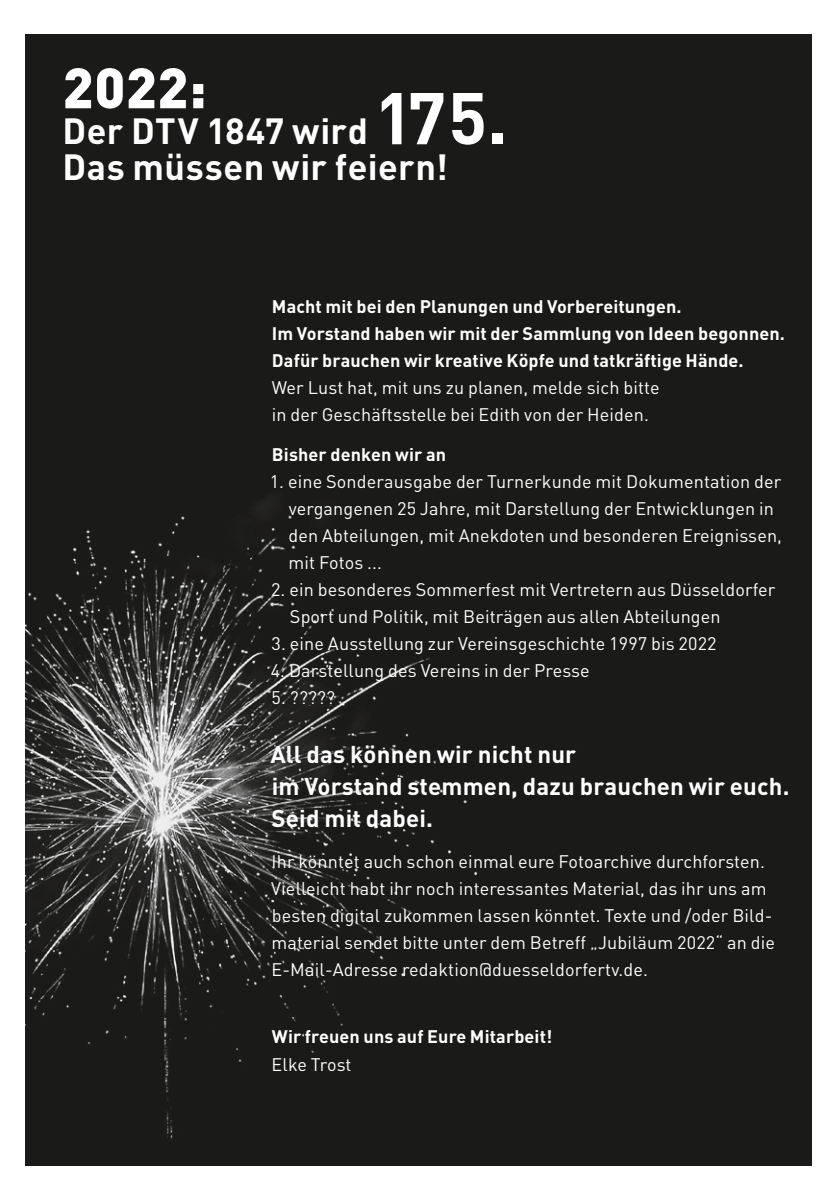
<style>
.page{position:relative;width:840px;height:1191px;background:#fff}
.page>*{position:absolute;margin:0;border:0;box-sizing:border-box;transform-origin:0 0}
.DTV_Headlines{font:900 56px "DIN";color:#fff}
.DTV_Headlines-2{font:700 36px "DIN";letter-spacing:.015em;color:#fff}
.DTV_Fließtext_fett{font:700 24px "DIN";letter-spacing:.01em;color:#fff}
.DTV_Fließtext{font:18px/27px "DIN";letter-spacing:.01em;color:#fff}
.DTV_Fließtext-2{font:700 18px/27px "DIN";letter-spacing:.01em;color:#fff}
.s1{font-size:72px}
</style>
<div class="page">
<div style="left:26px;top:34px;width:785px;height:1131px;background:#1a1a18"></div>
<img style="left:26px;top:503px;width:452px;height:636px">
<p class="DTV_Headlines" style="left:62px;top:50px;width:145px">2022:</p>
<p class="DTV_Headlines-2" style="left:62px;top:108px;width:447px">Der DTV 1847 wird <span class="s1">175.</span></p>
<p class="DTV_Headlines-2" style="left:62px;top:144px;width:387px">Das müssen wir feiern!</p>
<p class="DTV_Fließtext-2" style="left:272px;top:292px;width:514px">Macht mit bei den Planungen und Vorbereitungen.<br>Im Vorstand haben wir mit der Sammlung von Ideen begonnen.<br>Dafür brauchen wir kreative Köpfe und tatkräftige Hände.</p>
<p class="DTV_Fließtext" style="left:271px;top:373px;width:389px">Wer Lust hat, mit uns zu planen, melde sich bitte in der Geschäftsstelle bei Edith von der Heiden.</p>
<p class="DTV_Fließtext-2" style="left:272px;top:440px;width:175px">Bisher denken wir an</p>
<p class="DTV_Fließtext" style="left:288px;top:468px;width:495px;text-indent:-19px">1. eine Sonderausgabe der Turnerkunde mit Dokumentation der vergangenen 25 Jahre, mit Darstellung der Entwicklungen in den Abteilungen, mit Anekdoten und besonderen Ereignissen, mit Fotos ...</p>
<p class="DTV_Fließtext" style="left:290px;top:576px;width:487px;text-indent:-19px">2. ein besonderes Sommerfest mit Vertretern aus Düsseldorfer<br>Sport und Politik, mit Beiträgen aus allen Abteilungen</p>
<p class="DTV_Fließtext" style="left:271px;top:630px;width:446px">3. eine Ausstellung zur Vereinsgeschichte 1997 bis 2022</p>
<p class="DTV_Fließtext" style="left:270px;top:657px;width:320px">4. Darstellung des Vereins in der Presse</p>
<p class="DTV_Fließtext" style="left:271px;top:684px;width:65px">5. ?????</p>
<p class="DTV_Fließtext_fett" style="left:270px;top:739px;width:307px">All das können wir nicht nur</p>
<p class="DTV_Fließtext_fett" style="left:271px;top:771px;width:519px">im Vorstand stemmen, dazu brauchen wir euch.</p>
<p class="DTV_Fließtext_fett" style="left:271px;top:803px;width:163px">Seid mit dabei.</p>
<p class="DTV_Fließtext" style="left:271px;top:847px;width:494px">Ihr könntet auch schon einmal eure Fotoarchive durchforsten.</p>
<p class="DTV_Fließtext" style="left:271px;top:874px;width:505px">Vielleicht habt ihr noch interessantes Material, das ihr uns am besten digital zukommen lassen könntet. Texte und /oder Bild&shy;material sendet bitte unter dem Betreff „Jubiläum 2022“ an die E-Mail-Adresse redaktion@duesseldorfertv.de.</p>
<p class="DTV_Fließtext-2" style="left:272px;top:1022px;width:282px">Wir freuen uns auf Eure Mitarbeit!</p>
<p class="DTV_Fließtext" style="left:271px;top:1050px;width:81px">Elke Trost</p>
</div>
